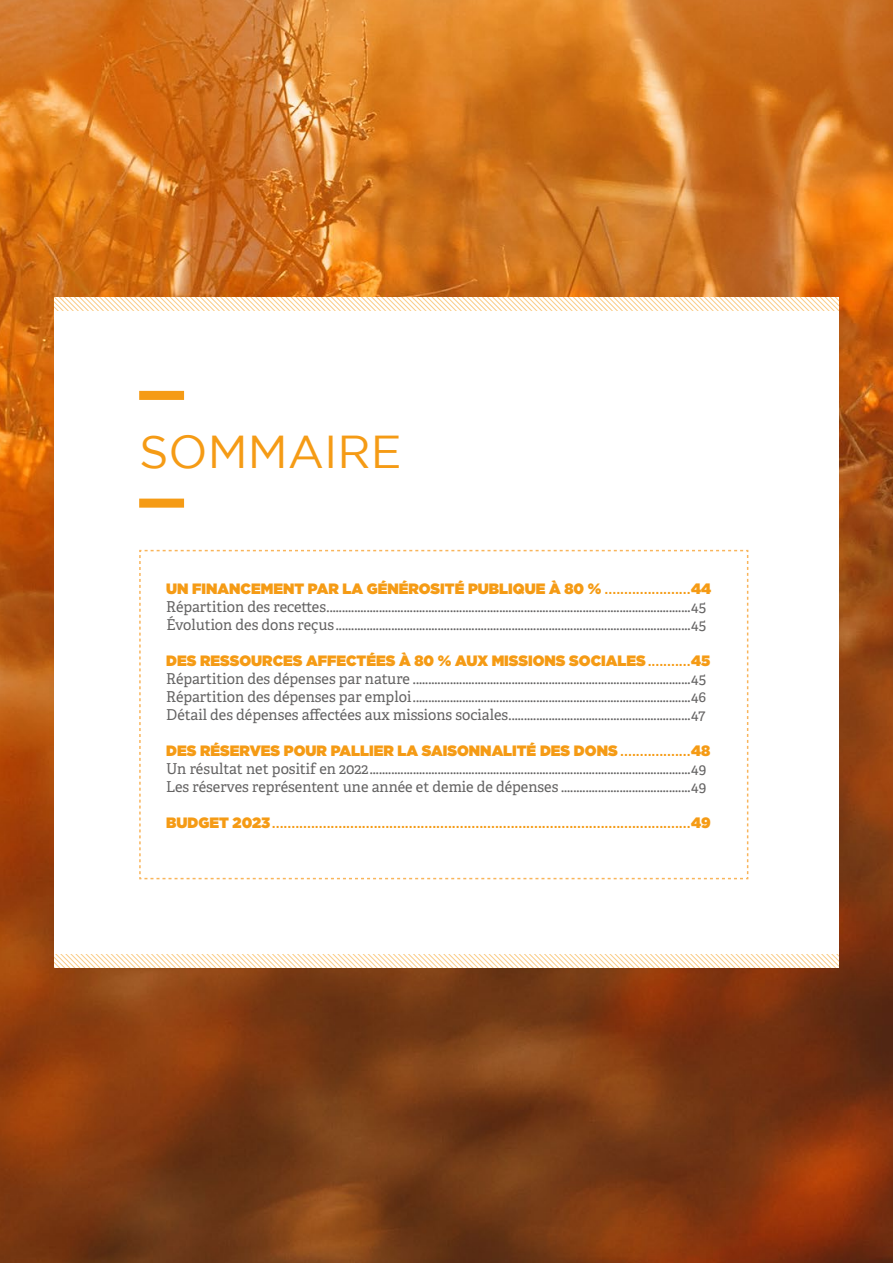
<style>
.page{position:relative;width:893px;height:1263px;background:#fff}
.page>*{position:absolute;margin:0;border:0;box-sizing:border-box;transform-origin:0 0}
.t1{font:46.05px "Gotham";color:#f59b15}
.t2{font:15px/18px "Adelle";color:#646363}
.t3{font:900 15px "Gotham";color:#f59b15}
.t4{font:500 15px "Gotham";color:#f59b15}
.s1{font-weight:500}
.s2{font-weight:900}
</style>
<div class="page">
<img style="left:0;top:0;width:893px;height:1263px">
<div style="left:54px;top:297px;width:785px;height:671px;background:#fff"></div>
<svg style="left:54px;top:297px;width:785px;height:13px"></svg>
<svg style="left:54px;top:955px;width:785px;height:13px"></svg>
<svg style="left:139px;top:549px;width:610px;height:331px"></svg>
<div style="left:139px;top:391px;width:45px;height:9px;background:#f59b15"></div>
<div style="left:139px;top:499px;width:45px;height:9px;background:#f59b15"></div>
<h1 class="t1" style="left:139px;top:426px;width:264px">SOMMAIRE</h1>
<p class="t3" style="left:166px;top:578px;width:547px">UN FINANCEMENT PAR LA GÉNÉROSITÉ PUBLIQUE À 80 % <span class="s1">......................</span>44</p>
<p class="t2" style="left:166px;top:598px;width:541px">Répartition des recettes......................................................................................................................45<br>Évolution des dons reçus ...................................................................................................................45</p>
<p class="t3" style="left:166px;top:650px;width:546px">DES RESSOURCES AFFECTÉES À 80 % AUX MISSIONS SOCIALES<span class="s1">...........</span>45</p>
<p class="t2" style="left:166px;top:670px;width:541px;text-align:justify">Répartition des dépenses par nature ..........................................................................................45<br>Répartition des dépenses par emploi..........................................................................................46<br>Détail des dépenses affectées aux missions sociales...........................................................47</p>
<p class="t3" style="left:166px;top:740px;width:546px">DES RÉSERVES POUR PALLIER LA SAISONNALITÉ DES DONS <span class="s1">..................</span>48</p>
<p class="t2" style="left:166px;top:760px;width:542px">Un résultat net positif en 2022........................................................................................................49<br>Les réserves représentent une année et demie de dépenses ..........................................49</p>
<p class="t4" style="left:166px;top:813px;width:546px"><span class="s2">BUDGET 2023</span>...........................................................................................................<span class="s2">49</span></p>
</div>
